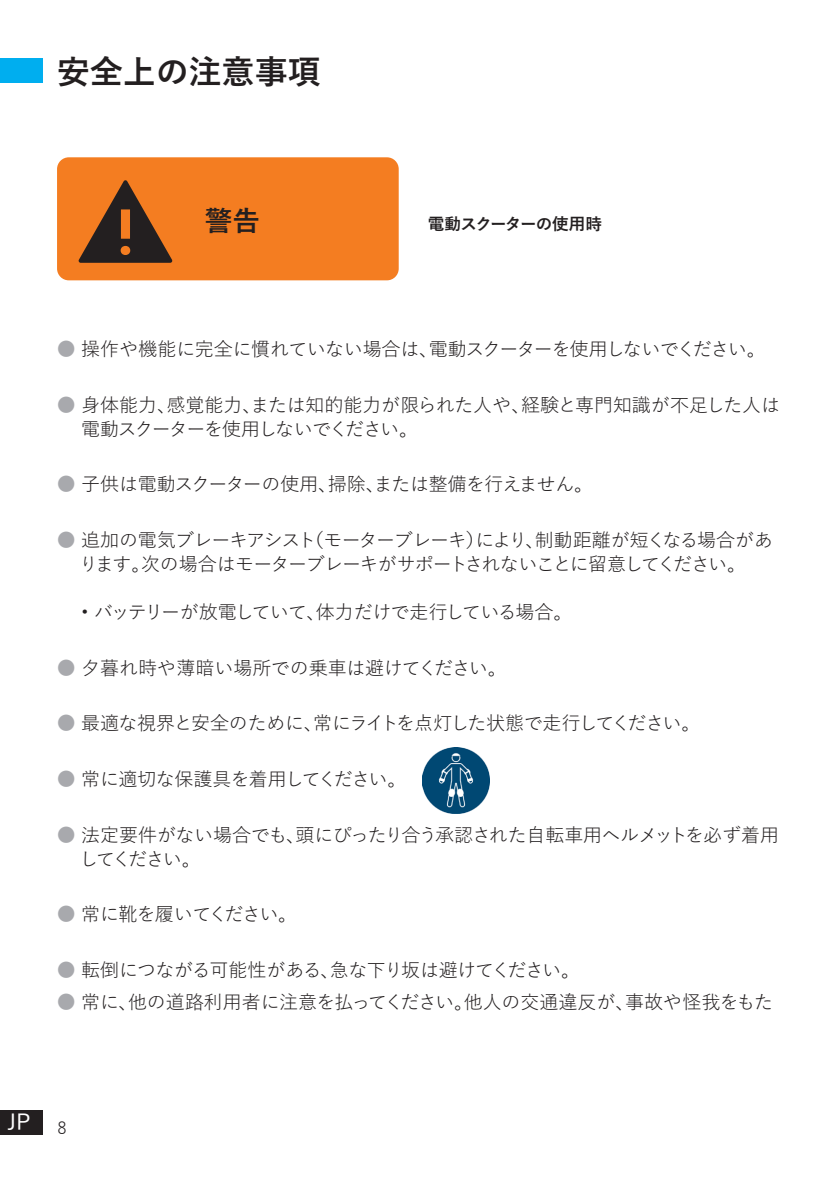
<style>
.page{position:relative;width:840px;height:1191px;background:#fff}
.page>*{position:absolute;margin:0;border:0;box-sizing:border-box;transform-origin:0 0}
.Chapter{font:700 33px "Yu Gothic";color:#231f20}
.t1{font:700 27.6px "Yu Gothic";color:#231f20}
.t2{font:500 22px "Yu Gothic";color:#fff}
.t3{font:19px/24px "Yu Gothic";letter-spacing:-.03em;color:#231f20}
.t4{font:19px/24px "Yu Gothic";letter-spacing:-.065em;color:#231f20;text-align:center}
.t5{font:19px "Yu Gothic";letter-spacing:-.005em;color:#231f20}
.Normal_text{font:700 16.6px "Yu Gothic";letter-spacing:-.045em;color:#231f20}
.t6{font:16.6px "Yu Gothic";color:#231f20}
.s1{color:#a8a9ad}
</style>
<div class="page">
<div style="left:0;top:59px;width:43px;height:24px;background:#00aeef"></div>
<div style="left:57px;top:157px;width:341px;height:123px;background:#f47d21;border-radius:12px"></div>
<svg style="left:79px;top:180px;width:93px;height:83px"></svg>
<img style="left:422px;top:747px;width:67px;height:66px">
<div style="left:0;top:1110px;width:43px;height:24px;background:#231f20"></div>
<p class="Chapter" style="left:57px;top:53px;width:265px">安全上の注意事項</p>
<p class="t1" style="left:205px;top:205px;width:57px">警告</p>
<p class="Normal_text" style="left:427px;top:215px;width:175px">電動スクーターの使用時</p>
<p class="t3" style="left:57px;top:334px;width:710px"><span class="s1">●</span> 操作や機能に完全に慣れていない場合は、電動スクーターを使用しないでください。</p>
<p class="t3" style="left:81px;top:390px;width:700px;text-indent:-24px"><span class="s1">●</span> 身体能力、感覚能力、または知的能力が限られた人や、経験と専門知識が不足した人は電動スクーターを使用しないでください。</p>
<p class="t3" style="left:57px;top:470px;width:537px"><span class="s1">●</span> 子供は電動スクーターの使用、掃除、または整備を行えません。</p>
<p class="t4" style="left:57px;top:525px;width:717px"><span class="s1">●</span> 追加の電気ブレーキアシスト（モーターブレーキ）により、制動距離が短くなる場合があります。次の場合はモーターブレーキがサポートされないことに留意してください。</p>
<p class="t3" style="left:81px;top:597px;width:492px">• バッテリーが放電していて、体力だけで走行している場合。</p>
<p class="t5" style="left:57px;top:650px;width:451px"><span class="s1">●</span> 夕暮れ時や薄暗い場所での乗車は避けてください。</p>
<p class="t3" style="left:57px;top:709px;width:644px"><span class="s1">●</span> 最適な視界と安全のために、常にライトを点灯した状態で走行してください。</p>
<p class="t3" style="left:57px;top:764px;width:351px"><span class="s1">●</span> 常に適切な保護具を着用してください。</p>
<p class="t3" style="left:79px;top:820px;width:701px;text-indent:-23px"><span class="s1">●</span> 法定要件がない場合でも、頭にぴったり合う承認された自転車用ヘルメットを必ず着用してください。</p>
<p class="t3" style="left:57px;top:900px;width:242px"><span class="s1">●</span> 常に靴を履いてください。</p>
<p class="t3" style="left:57px;top:955px;width:524px"><span class="s1">●</span> 転倒につながる可能性がある、急な下り坂は避けてください。</p>
<p class="t5" style="left:57px;top:984px;width:717px"><span class="s1">●</span> 常に、他の道路利用者に注意を払ってください。他人の交通違反が、事故や怪我をもた</p>
<p class="t2" style="left:8px;top:1101px;width:25px">JP</p>
<p class="t6" style="left:58px;top:1112px;width:11px">8</p>
</div>
